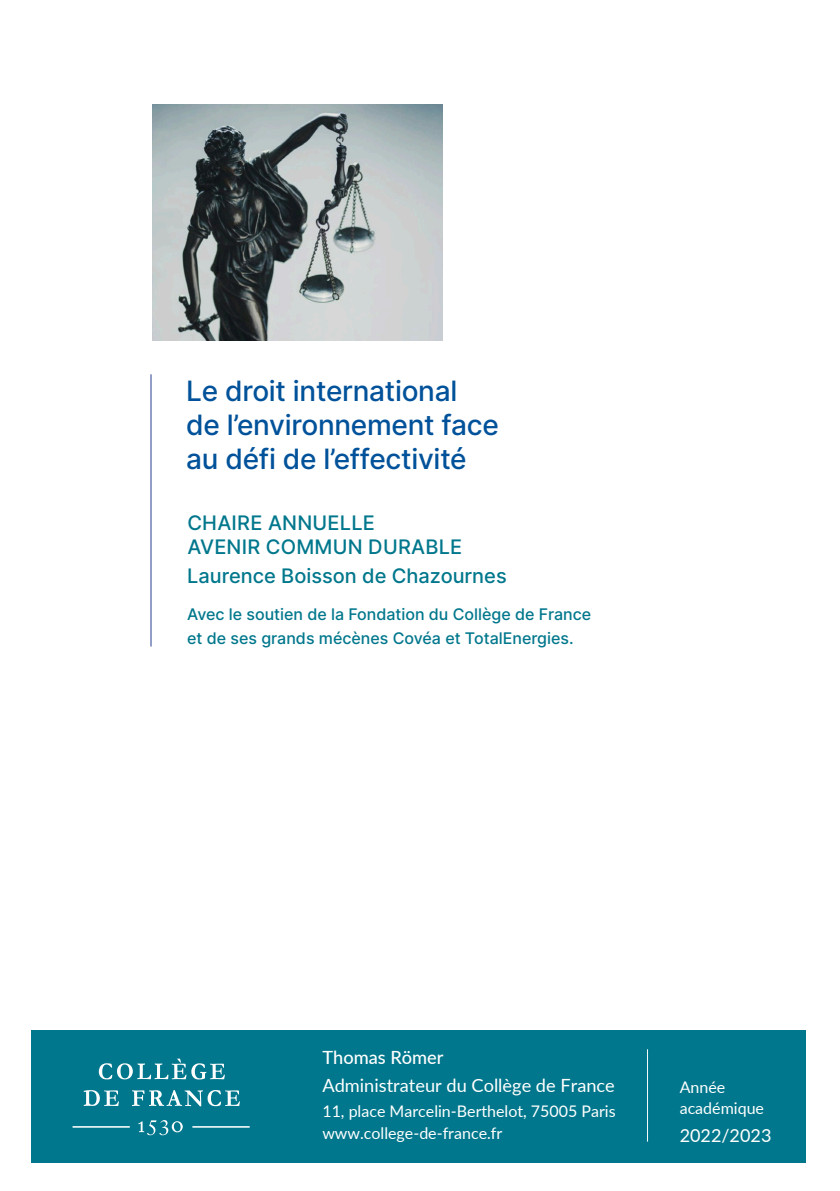
<style>
.page{position:relative;width:840px;height:1191px;background:#fff}
.page>*{position:absolute;margin:0;border:0;box-sizing:border-box;transform-origin:0 0}
.cadre_titre{font:28px/33.6px "Inter";letter-spacing:-.01em;color:#01529a}
.titre_session{font:20px/24px "Inter";letter-spacing:.01em;color:#00778c}
.t1{font:18.2px "Lato";color:#fff}
.t2{font:500 18.2px "Lato";color:#fff}
.t3{font:18px "Lato";color:#fff}
.titre_session-2{font:16px/24px "Inter";color:#00778c}
.t4{font:16px/21.6px "Lato";color:#fff}
</style>
<div class="page">
<div style="left:31px;top:1030px;width:774px;height:132px;background:#00778c"></div>
<hr style="left:646px;top:1049px;width:1px;height:92px;background:#fff">
<svg style="left:138px;top:1120px;width:45px;height:15px"></svg>
<svg style="left:99px;top:1058px;width:126px;height:21px"></svg>
<hr style="left:192px;top:1126px;width:57px;height:1px;background:#fff">
<hr style="left:72px;top:1126px;width:58px;height:1px;background:#fff">
<svg style="left:84px;top:1090px;width:156px;height:16px"></svg>
<hr style="left:150px;top:374px;width:1px;height:272px;background:#253f8e">
<img style="left:152px;top:105px;width:290px;height:235px">
<p class="cadre_titre" style="left:186px;top:374px;width:314px">Le droit international<br>de l’environnement face au défi de l’effectivité</p>
<p class="titre_session" style="left:187px;top:510px;width:276px">CHAIRE ANNUELLE<br>AVENIR COMMUN DURABLE</p>
<p class="titre_session" style="left:187px;top:564px;width:321px">Laurence Boisson de Chazournes</p>
<p class="titre_session-2" style="left:187px;top:602px;width:405px">Avec le soutien de la Fondation du Collège de France et de ses grands mécènes Covéa et TotalEnergies.</p>
<p class="t2" style="left:322px;top:1044px;width:123px">Thomas Römer</p>
<p class="t1" style="left:322px;top:1072px;width:294px">Administrateur du Collège de France</p>
<p class="t4" style="left:322px;top:1099px;width:294px">11, place Marcelin-Berthelot, 75005 Paris</p>
<p class="t4" style="left:322px;top:1121px;width:181px">www.college-de-france.fr</p>
<p class="t4" style="left:679px;top:1075px;width:86px">Année académique</p>
<p class="t3" style="left:679px;top:1122px;width:93px">2022/2023</p>
</div>
